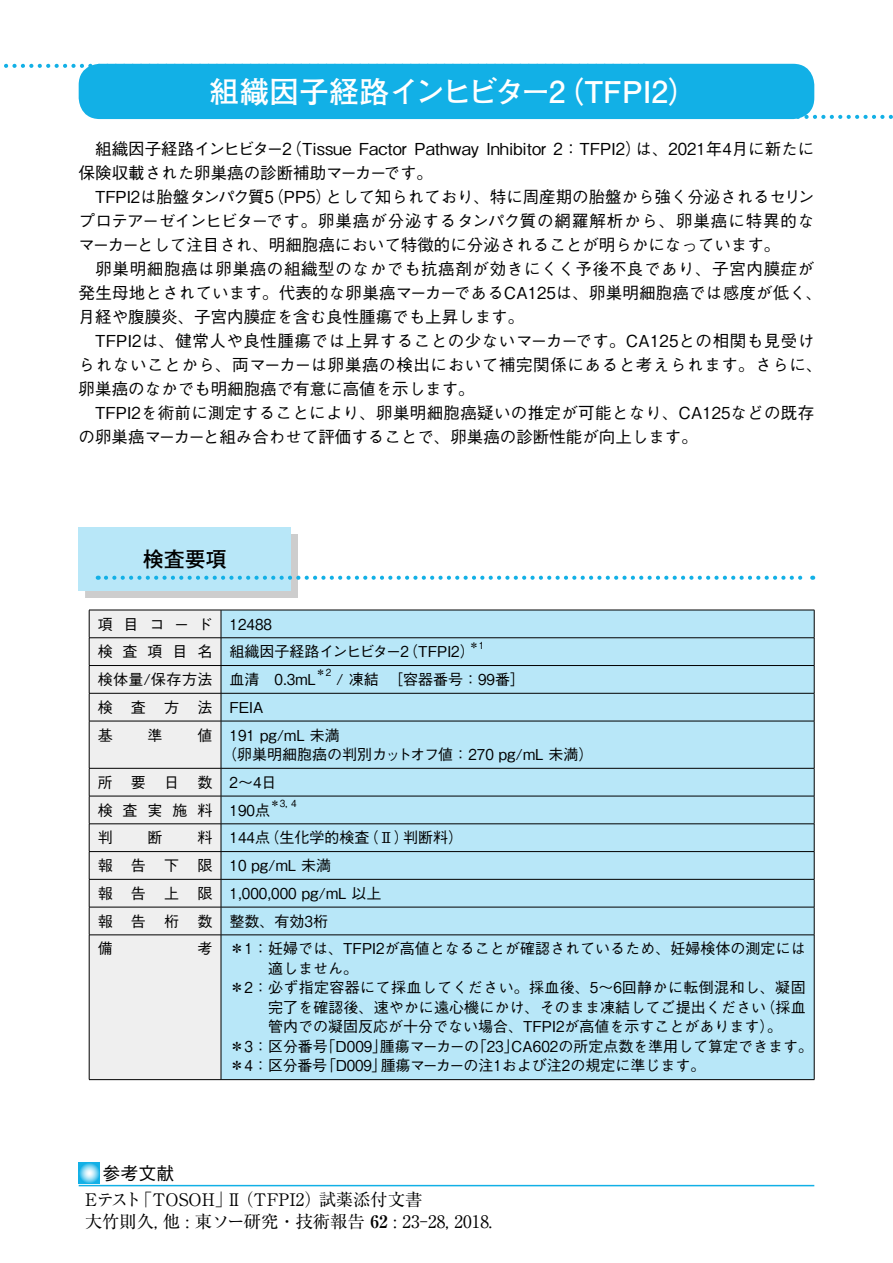
<style>
.page{position:relative;width:893px;height:1263px;background:#fff}
.page>*{position:absolute;margin:0;border:0;box-sizing:border-box;transform-origin:0 0}
.t1{font:700 30px "Futo Go B101 Pro";color:#fff}
.t2{font:700 21px "Futo Go B101 Pro";color:#000}
.t3{font:500 18px "Gothic BBB Pro";color:#000}
.t4{font:17.25px/22.5px "Ryumin Pro";color:#000}
.t5{font:500 16.5px/24px "Gothic BBB Pro";color:#000}
.t6{font:500 15px/27.8px "Gothic BBB Pro";color:#000}
.t7{font:500 15px "Gothic BBB Pro";letter-spacing:.025em;color:#000}
.t8{font:500 15px/27.8px "Gothic BBB Pro";letter-spacing:.665em;color:#000}
.t9{font:500 15px "Gothic BBB Pro";letter-spacing:.03em;color:#000}
.t10{font:500 15px/27.8px "Gothic BBB Pro";letter-spacing:1.135em;color:#000}
.t11{font:500 9.75px "Gothic BBB Pro";color:#000}
.s1{font-weight:700}
</style>
<div class="page">
<div style="left:79px;top:64px;width:735px;height:55px;background:#12b0e6;border-radius:21px"></div>
<svg style="left:4px;top:64px;width:93px;height:4px"></svg>
<svg style="left:794px;top:115px;width:99px;height:4px"></svg>
<hr style="left:79px;top:1185px;width:735px;height:1px;background:#12b0e6">
<svg style="left:79px;top:1162px;width:20px;height:21px"></svg>
<div style="left:85px;top:534px;width:213px;height:64px;background:#cdcdcd"></div>
<div style="left:79px;top:527px;width:212px;height:64px;background:#b8e7f8"></div>
<svg style="left:106px;top:576px;width:707px;height:4px"></svg>
<div style="left:90px;top:611px;width:131px;height:468px;background:#efefef"></div>
<div style="left:222px;top:611px;width:592px;height:468px;background:#b8e7f8"></div>
<hr style="left:89px;top:610px;width:132px;height:1px;background:#000">
<hr style="left:221px;top:610px;width:593px;height:1px;background:#000">
<hr style="left:89px;top:637px;width:132px;height:1px;background:#000">
<hr style="left:221px;top:637px;width:593px;height:1px;background:#000">
<hr style="left:89px;top:665px;width:132px;height:1px;background:#000">
<hr style="left:221px;top:665px;width:593px;height:1px;background:#000">
<hr style="left:89px;top:693px;width:132px;height:1px;background:#000">
<svg style="left:89px;top:610px;width:1px;height:111px"></svg>
<hr style="left:221px;top:693px;width:593px;height:1px;background:#000">
<svg style="left:814px;top:610px;width:1px;height:111px"></svg>
<hr style="left:89px;top:721px;width:132px;height:1px;background:#000">
<hr style="left:89px;top:721px;width:1px;height:47px;background:#000">
<hr style="left:221px;top:721px;width:593px;height:1px;background:#000">
<hr style="left:814px;top:721px;width:1px;height:47px;background:#000">
<hr style="left:89px;top:768px;width:132px;height:1px;background:#000">
<hr style="left:221px;top:768px;width:593px;height:1px;background:#000">
<hr style="left:89px;top:796px;width:132px;height:1px;background:#000">
<hr style="left:221px;top:796px;width:593px;height:1px;background:#000">
<hr style="left:89px;top:823px;width:132px;height:1px;background:#000">
<hr style="left:221px;top:823px;width:593px;height:1px;background:#000">
<hr style="left:89px;top:851px;width:132px;height:1px;background:#000">
<hr style="left:221px;top:851px;width:593px;height:1px;background:#000">
<hr style="left:89px;top:879px;width:132px;height:1px;background:#000">
<hr style="left:221px;top:879px;width:593px;height:1px;background:#000">
<hr style="left:89px;top:907px;width:132px;height:1px;background:#000">
<svg style="left:89px;top:768px;width:1px;height:166px"></svg>
<hr style="left:221px;top:907px;width:593px;height:1px;background:#000">
<svg style="left:814px;top:768px;width:1px;height:167px"></svg>
<hr style="left:89px;top:934px;width:132px;height:1px;background:#000">
<hr style="left:89px;top:935px;width:1px;height:144px;background:#000">
<hr style="left:221px;top:934px;width:593px;height:1px;background:#000">
<hr style="left:814px;top:935px;width:1px;height:144px;background:#000">
<hr style="left:89px;top:1079px;width:132px;height:1px;background:#000">
<hr style="left:221px;top:1079px;width:593px;height:1px;background:#000">
<svg style="left:221px;top:610px;width:1px;height:111px"></svg>
<hr style="left:221px;top:721px;width:1px;height:47px;background:#000">
<svg style="left:221px;top:768px;width:1px;height:167px"></svg>
<hr style="left:221px;top:935px;width:1px;height:144px;background:#000">
<h1 class="t1" style="left:209px;top:67px;width:491px">組織因子経路インヒビター2（TFPI2）</h1>
<p class="t5" style="left:79px;top:135px;width:745px">　組織因子経路インヒビター2（Tissue Factor Pathway Inhibitor 2：TFPI2）は、2021年4月に新たに保険収載された卵巣癌の診断補助マーカーです。<br>　TFPI2は胎盤タンパク質5（PP5）として知られており、特に周産期の胎盤から強く分泌されるセリンプロテアーゼインヒビターです。卵巣癌が分泌するタンパク質の網羅解析から、卵巣癌に特異的なマーカーとして注目され、明細胞癌において特徴的に分泌されることが明らかになっています。<br>　卵巣明細胞癌は卵巣癌の組織型のなかでも抗癌剤が効きにくく予後不良であり、子宮内膜症が発生母地とされています。代表的な卵巣癌マーカーであるCA125は、卵巣明細胞癌では感度が低く、月経や腹膜炎、子宮内膜症を含む良性腫瘍でも上昇します。<br>　TFPI2は、健常人や良性腫瘍では上昇することの少ないマーカーです。CA125との相関も見受けられないことから、両マーカーは卵巣癌の検出において補完関係にあると考えられます。さらに、卵巣癌のなかでも明細胞癌で有意に高値を示します。<br>　TFPI2を術前に測定することにより、卵巣明細胞癌疑いの推定が可能となり、CA125などの既存の卵巣癌マーカーと組み合わせて評価することで、卵巣癌の診断性能が向上します。</p>
<p class="t2" style="left:143px;top:543px;width:85px">検査要項</p>
<p class="t6" style="left:98px;top:608px;width:379px">項 目 コード 12488<br>検 査 項 目 名 組織因子経路インヒビター2（TFPI2）</p>
<p class="t11" style="left:469px;top:637px;width:17px">＊1</p>
<p class="t9" style="left:98px;top:667px;width:220px">検体量/保存方法 血清　0.3mL</p>
<p class="t11" style="left:316px;top:665px;width:17px">＊2</p>
<p class="t6" style="left:336px;top:664px;width:190px">/ 凍結　［容器番号：99番］</p>
<p class="t10" style="left:98px;top:691px;width:167px">検査方法FEIA基</p>
<p class="t6" style="left:148px;top:719px;width:16px">準</p>
<p class="t6" style="left:222px;top:723px;width:373px;line-height:19.5px;text-indent:-25px">値 191 pg/mL 未満<br>（卵巣明細胞癌の判別カットオフ値：270 pg/mL 未満）</p>
<p class="t8" style="left:98px;top:766px;width:180px">所要日数2～4日検査実施料 190点</p>
<p class="t11" style="left:270px;top:795px;width:28px">＊3, 4</p>
<p class="t6" style="left:98px;top:822px;width:367px;text-indent:100px">料 144点（生化学的検査（Ⅱ）判断料）報 告 下 限 10 pg/mL 未満<br>報 告 上 限 1,000,000 pg/mL 以上<br>報 告 桁 数 整数、有効3桁<br>備</p>
<p class="t6" style="left:98px;top:822px;width:16px">判</p>
<p class="t6" style="left:148px;top:822px;width:16px">断</p>
<p class="t6" style="left:197px;top:933px;width:610px">考 ＊1： 妊婦では、TFPI2が高値となることが確認されているため、妊婦検体の測定には</p>
<p class="t6" style="left:268px;top:952px;width:91px">適しません。</p>
<p class="t7" style="left:230px;top:976px;width:578px">＊2： 必ず指定容器にて採血してください。採血後、5～6回静かに転倒混和し、凝固</p>
<p class="t6" style="left:268px;top:991px;width:539px">完了を確認後、速やかに遠心機にかけ、そのまま凍結してご提出ください（採血</p>
<p class="t6" style="left:268px;top:1011px;width:516px">管内での凝固反応が十分でない場合、TFPI2が高値を示すことがあります）。</p>
<p class="t6" style="left:229px;top:1030px;width:585px">＊3： 区分番号「D009」腫瘍マーカーの「23」CA602の所定点数を準用して算定できます。</p>
<p class="t6" style="left:229px;top:1050px;width:477px">＊4：区分番号「D009」腫瘍マーカーの注1および注2の規定に準じます。</p>
<p class="t3" style="left:103px;top:1158px;width:73px">参考文献</p>
<p class="t4" style="left:85px;top:1187px;width:409px">Eテスト「TOSOH」Ⅱ（TFPI2）試薬添付文書<br>大竹則久, 他 : 東ソー研究・技術報告 <span class="s1">62</span> : 23-28, 2018.</p>
</div>
